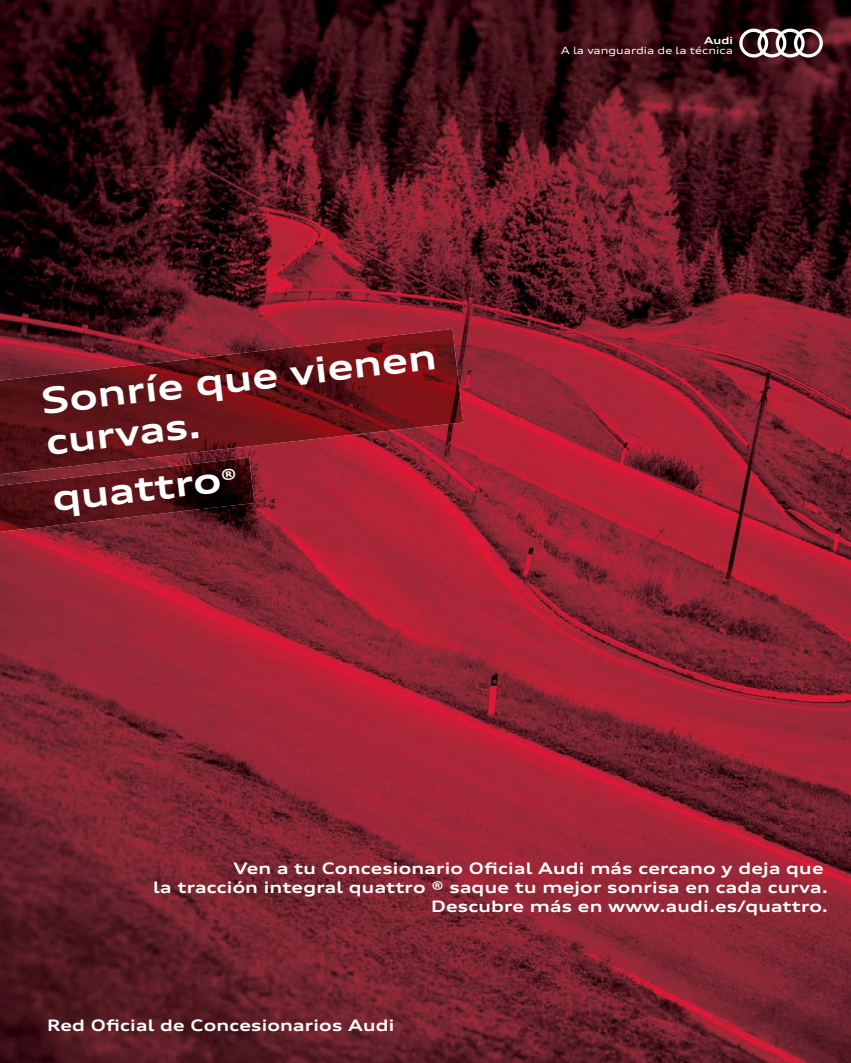
<style>
.page{position:relative;width:851px;height:1063px;background:#fff}
.page>*{position:absolute;margin:0;border:0;box-sizing:border-box;transform-origin:0 0}
.t1{font:700 expanded 35.7px/40.2px "Audi Type";color:#fff}
.t2{font:700 expanded 15.9px/19px "Audi Type";letter-spacing:.015em;color:#fff;text-align:right}
.t3{font:expanded 9.9px "Audi Type";color:#fff}
.t4{font:700 expanded 9.9px "Audi Type";color:#fff}
</style>
<div class="page">
<img style="left:850px;top:273px;width:1px;height:790px">
<img style="left:0;top:0;width:850px;height:1063px">
<img style="left:0;top:329px;width:463px;height:147px">
<img style="left:0;top:458px;width:254px;height:76px">
<svg style="left:739px;top:29px;width:83px;height:29px"></svg>
<svg style="left:222px;top:468px;width:14px;height:12px"></svg>
<h1 class="t1" style="left:39px;top:387px;width:399px;rotate:-7deg">Sonríe que vienen curvas.</h1>
<h1 class="t1" style="left:50px;top:483px;width:171px;rotate:-7deg">quattro</h1>
<p class="t4" style="left:704px;top:37px;width:30px">Audi</p>
<p class="t3" style="left:561px;top:47px;width:173px">A la vanguardia de la técnica</p>
<p class="t2" style="left:153px;top:861px;width:676px">Ven a tu Concesionario Oficial Audi más cercano y deja que<br>la tracción integral quattro ® saque tu mejor sonrisa en cada curva.<br>Descubre más en www.audi.es/quattro.</p>
<p class="t2" style="left:47px;top:1017px;width:349px">Red Oficial de Concesionarios Audi</p>
</div>
